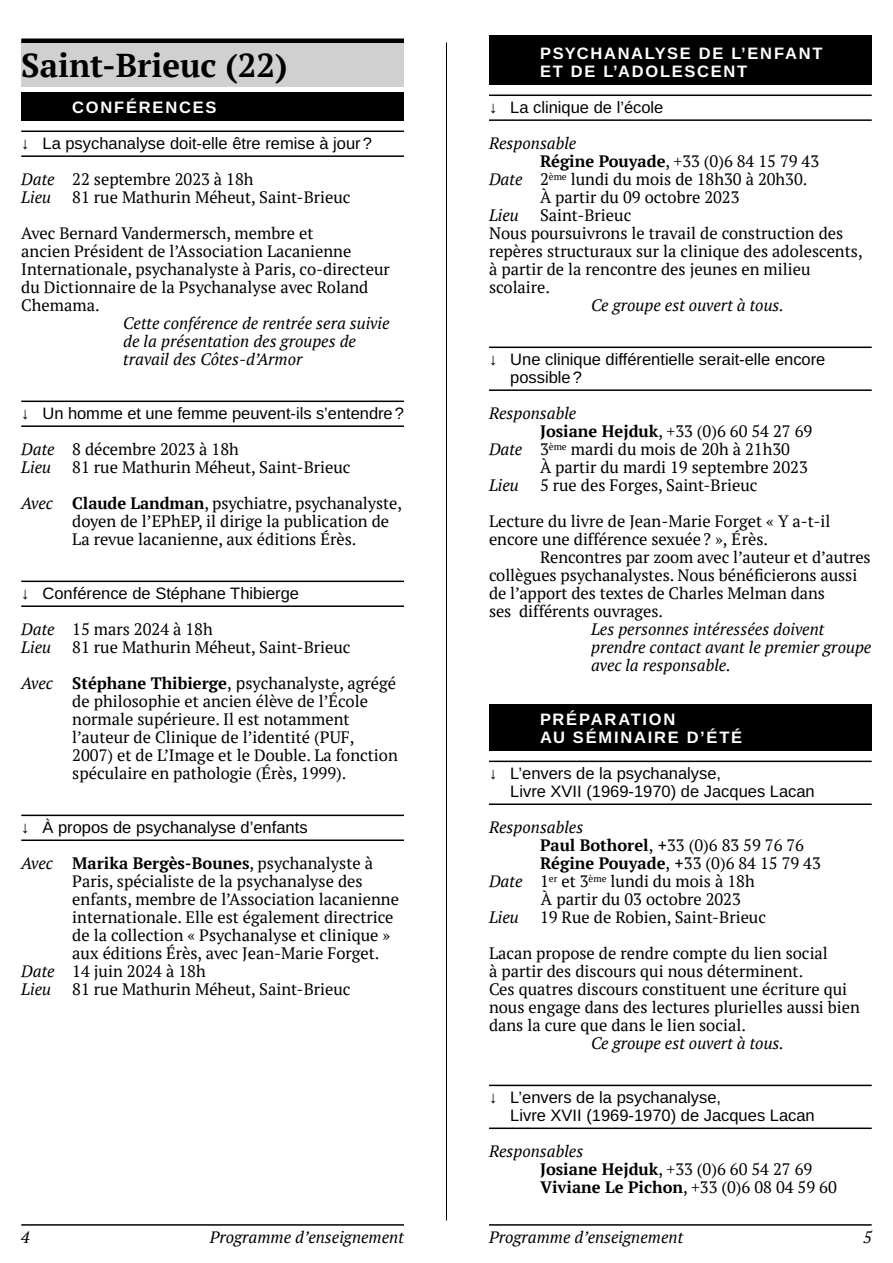
<style>
.page{position:relative;width:893px;height:1263px;background:#fff}
.page>*{position:absolute;margin:0;border:0;box-sizing:border-box;transform-origin:0 0}
.t1{font:700 33px "PT Serif";color:#000}
.t2{font:16.5px/18px "PT Serif";color:#000}
.t3{font:16.5px/18px "Arimo";color:#000}
.t4{font:italic 16.5px/18px "PT Serif";color:#000}
.t5{font:700 16.5px/18px "Arimo";letter-spacing:.105em;color:#fff}
.t6{font:700 16.5px "PT Serif";color:#000}
.s1{font-style:italic}
.s2{font-weight:700}
.s3{font-family:"Arimo"}
.s4{font-weight:400;font-style:italic}
.s5{font-weight:400}
</style>
<div class="page">
<hr style="left:21px;top:1224px;width:383px;height:2px;background:#000">
<hr style="left:489px;top:1224px;width:383px;height:2px;background:#000">
<div style="left:21px;top:43px;width:383px;height:43px;background:#d0d0d0"></div>
<hr style="left:21px;top:39px;width:383px;height:4px;background:#000">
<div style="left:21px;top:93px;width:383px;height:28px;background:#000"></div>
<hr style="left:21px;top:131px;width:383px;height:1px;background:#000">
<hr style="left:21px;top:155px;width:383px;height:2px;background:#000">
<hr style="left:21px;top:401px;width:383px;height:1px;background:#000">
<hr style="left:21px;top:425px;width:383px;height:2px;background:#000">
<hr style="left:21px;top:581px;width:383px;height:1px;background:#000">
<hr style="left:21px;top:605px;width:383px;height:2px;background:#000">
<hr style="left:21px;top:815px;width:383px;height:1px;background:#000">
<hr style="left:21px;top:839px;width:383px;height:2px;background:#000">
<div style="left:489px;top:36px;width:383px;height:49px;background:#000"></div>
<hr style="left:489px;top:95px;width:383px;height:1px;background:#000">
<hr style="left:489px;top:119px;width:383px;height:2px;background:#000">
<hr style="left:489px;top:347px;width:383px;height:1px;background:#000">
<hr style="left:489px;top:389px;width:383px;height:2px;background:#000">
<div style="left:489px;top:705px;width:383px;height:46px;background:#000"></div>
<hr style="left:489px;top:761px;width:383px;height:1px;background:#000">
<hr style="left:489px;top:803px;width:383px;height:2px;background:#000">
<hr style="left:489px;top:1085px;width:383px;height:1px;background:#000">
<hr style="left:489px;top:1127px;width:383px;height:2px;background:#000">
<hr style="left:446px;top:43px;width:1px;height:1177px;background:#000">
<h1 class="t1" style="left:21px;top:43px;width:268px">Saint-Brieuc (22)</h1>
<p class="t5" style="left:72px;top:99px;width:146px">CONFÉRENCES</p>
<p class="t3" style="left:21px;top:135px;width:352px">↓ La psychanalyse doit-elle être remise à jour?</p>
<p class="t2" style="left:21px;top:170px;width:234px"><span class="s1">Date</span> 22 septembre 2023 à 18h<br><span class="s1">Lieu</span></p>
<p class="t2" style="left:21px;top:179px;width:331px;line-height:36px;text-indent:51px">81 rue Mathurin Méheut, Saint-Brieuc<br>Avec Bernard Vandermersch, membre et</p>
<p class="t2" style="left:21px;top:242px;width:370px">ancien Président de l’Association Lacanienne Internationale, psychanalyste à Paris, co-directeur du Dictionnaire de la Psychanalyse avec Roland Chemama.</p>
<p class="t4" style="left:123px;top:314px;width:268px">Cette conférence de rentrée sera suivie de la présentation des groupes de travail des Côtes-d’Armor</p>
<p class="t3" style="left:21px;top:405px;width:384px">↓ Un homme et une femme peuvent-ils s’entendre?</p>
<p class="t2" style="left:21px;top:440px;width:219px"><span class="s1">Date</span> 8 décembre 2023 à 18h<br><span class="s1">Lieu</span></p>
<p class="t2" style="left:21px;top:449px;width:382px;line-height:36px;text-align:center">81 rue Mathurin Méheut, Saint-Brieuc<br><span class="s1">Avec</span> <span class="s2">Claude Landman</span>, psychiatre, psychanalyste,</p>
<p class="t2" style="left:72px;top:512px;width:318px">doyen de l’EPhEP, il dirige la publication de<br>La revue lacanienne, aux éditions Érès.</p>
<p class="t3" style="left:21px;top:585px;width:279px">↓ Conférence de Stéphane Thibierge</p>
<p class="t2" style="left:21px;top:620px;width:193px"><span class="s1">Date</span> 15 mars 2024 à 18h<br><span class="s1">Lieu</span></p>
<p class="t2" style="left:21px;top:629px;width:376px;line-height:36px;text-align:center">81 rue Mathurin Méheut, Saint-Brieuc<br><span class="s1">Avec</span> <span class="s2">Stéphane Thibierge</span>, <span class="s3">p</span>sychanalyste, agrégé</p>
<p class="t2" style="left:72px;top:692px;width:327px">de philosophie et ancien élève de l’École normale supérieure. Il est notamment l’auteur de Clinique de l’identité (PUF, 2007) et de L’Image et le Double. La fonction spéculaire en pathologie (Érès, 1999).</p>
<p class="t3" style="left:21px;top:819px;width:288px">↓ À propos de psychanalyse d’enfants</p>
<p class="t6" style="left:21px;top:852px;width:353px"><span class="s4">Avec</span> Marika Bergès-Bounes<span class="s5">, psychanalyste à</span></p>
<p class="t2" style="left:72px;top:872px;width:292px">Paris, spécialiste de la psychanalyse des</p>
<p class="t2" style="left:72px;top:890px;width:328px">enfants, membre de l’Association lacanienne</p>
<p class="t2" style="left:72px;top:908px;width:323px">internationale. Elle est également directrice</p>
<p class="t2" style="left:72px;top:926px;width:320px">de la collection « Psychanalyse et clinique »</p>
<p class="t2" style="left:72px;top:944px;width:309px">aux éditions Érès, avec Jean-Marie Forget.</p>
<p class="t2" style="left:21px;top:962px;width:186px"><span class="s1">Date</span> 14 juin 2024 à 18h</p>
<p class="t4" style="left:21px;top:980px;width:31px">Lieu</p>
<p class="t2" style="left:72px;top:980px;width:280px">81 rue Mathurin Méheut, Saint-Brieuc</p>
<p class="t5" style="left:540px;top:45px;width:284px">PSYCHANALYSE DE L’ENFANT<br>ET DE L’ADOLESCENT</p>
<p class="t3" style="left:489px;top:99px;width:176px">↓ La clinique de l’école</p>
<p class="t4" style="left:489px;top:134px;width:89px">Responsable</p>
<p class="t2" style="left:540px;top:152px;width:281px"><span class="s2">Régine Pouyade</span>, +33 (0)6 84 15 79 43</p>
<p class="t2" style="left:489px;top:170px;width:320px"><span class="s1">Date</span> 2<sup>ème</sup> lundi du mois de 18h30 à 20h30.</p>
<p class="t2" style="left:540px;top:188px;width:201px">À partir du 09 octobre 2023</p>
<p class="t4" style="left:489px;top:206px;width:31px">Lieu</p>
<p class="t2" style="left:489px;top:206px;width:375px;text-indent:51px">Saint-Brieuc<br>Nous poursuivrons le travail de construction des repères structuraux sur la clinique des adolescents, à partir de la rencontre des jeunes en milieu scolaire.</p>
<p class="t4" style="left:591px;top:296px;width:194px">Ce groupe est ouvert à tous.</p>
<p class="t3" style="left:510px;top:351px;width:317px;text-indent:-21px">↓ Une clinique différentielle serait-elle encore possible?</p>
<p class="t4" style="left:489px;top:404px;width:89px">Responsable</p>
<p class="t2" style="left:540px;top:422px;width:274px"><span class="s2">Josiane Hejduk</span>, +33 (0)6 60 54 27 69</p>
<p class="t2" style="left:489px;top:440px;width:302px"><span class="s1">Date</span> 3<sup>ème</sup> mardi du mois de 20h à 21h30</p>
<p class="t2" style="left:540px;top:458px;width:269px">À partir du mardi 19 septembre 2023</p>
<p class="t4" style="left:489px;top:476px;width:31px">Lieu</p>
<p class="t2" style="left:489px;top:467px;width:343px;line-height:36px;text-indent:51px">5 rue des Forges, Saint-Brieuc<br>Lecture du livre de Jean-Marie Forget « Y a-t-il</p>
<p class="t2" style="left:489px;top:530px;width:281px">encore une différence sexuée? », Érès.</p>
<p class="t2" style="left:540px;top:548px;width:332px">Rencontres par zoom avec l’auteur et d’autres</p>
<p class="t2" style="left:489px;top:566px;width:370px">collègues psychanalystes. Nous bénéficierons aussi</p>
<p class="t2" style="left:489px;top:584px;width:337px">de l’apport des textes de Charles Melman dans</p>
<p class="t2" style="left:489px;top:602px;width:176px">ses différents ouvrages.</p>
<p class="t4" style="left:591px;top:620px;width:282px">Les personnes intéressées doivent prendre contact avant le premier groupe avec la responsable.</p>
<p class="t5" style="left:540px;top:711px;width:204px">PRÉPARATION<br>AU SÉMINAIRE D’ÉTÉ</p>
<p class="t3" style="left:510px;top:765px;width:306px;text-indent:-21px">↓ L’envers de la psychanalyse,<br>Livre XVII (1969-1970) de Jacques Lacan</p>
<p class="t4" style="left:489px;top:818px;width:96px">Responsables</p>
<p class="t2" style="left:540px;top:836px;width:265px"><span class="s2">Paul Bothorel</span>, <span class="s2">+</span>33 (0)6 83 59 76 76</p>
<p class="t2" style="left:540px;top:854px;width:282px"><span class="s2">Régine Pouyade</span>, <span class="s2">+</span>33 (0)6 84 15 79 43</p>
<p class="t2" style="left:489px;top:872px;width:267px"><span class="s1">Date</span> 1<sup>er</sup> et 3<sup>ème</sup> lundi du mois à 18h</p>
<p class="t2" style="left:541px;top:890px;width:202px">À partir du 03 octobre 2023</p>
<p class="t4" style="left:489px;top:908px;width:31px">Lieu</p>
<p class="t2" style="left:489px;top:899px;width:340px;line-height:36px;text-indent:51px">19 Rue de Robien, Saint-Brieuc<br>Lacan propose de rendre compte du lien social</p>
<p class="t2" style="left:489px;top:962px;width:372px">à partir des discours qui nous déterminent.<br>Ces quatres discours constituent une écriture qui nous engage dans des lectures plurielles aussi bien dans la cure que dans le lien social.</p>
<p class="t4" style="left:591px;top:1034px;width:194px">Ce groupe est ouvert à tous.</p>
<p class="t3" style="left:510px;top:1089px;width:306px;text-indent:-21px">↓ L’envers de la psychanalyse,<br>Livre XVII (1969-1970) de Jacques Lacan</p>
<p class="t2" style="left:540px;top:1142px;width:298px;text-indent:-51px"><span class="s1">Responsables<br></span><span class="s2">Josiane Hejduk</span>, +33 (0)6 60 54 27 69<br><span class="s2">Viviane Le Pichon</span>, +33 (0)6 08 04 59 60</p>
<p class="t4" style="left:21px;top:1228px;width:10px">4</p>
<p class="t4" style="left:210px;top:1228px;width:196px">Programme d’enseignement</p>
<p class="t4" style="left:489px;top:1228px;width:196px">Programme d’enseignement</p>
<p class="t4" style="left:863px;top:1228px;width:10px">5</p>
</div>
